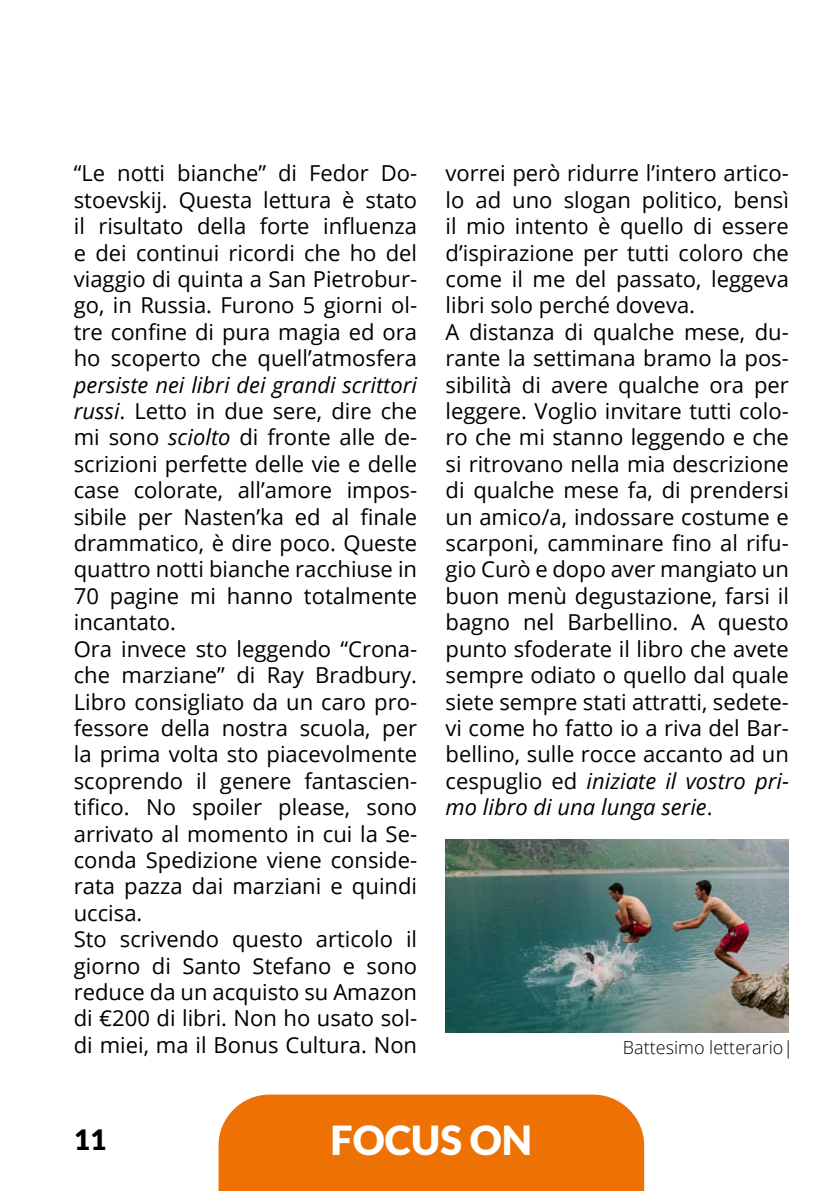
<style>
.page{position:relative;width:840px;height:1191px;background:#fff}
.page>*{position:absolute;margin:0;border:0;box-sizing:border-box;transform-origin:0 0}
.t1{font:900 40px "Lato";color:#fff}
.t2{font:900 28px "Lato";color:#000}
.t3{font:22px/26.4px "Open Sans";color:#000}
.t4{font:300 18px "Open Sans";color:#000}
.s1{font-style:italic}
</style>
<div class="page">
<div style="left:218px;top:1094px;width:425px;height:97px;background:#ed7203"></div>
<img style="left:445px;top:839px;width:343px;height:193px">
<p class="t3" style="left:74px;top:159px;width:345px;text-align:justify">“Le notti bianche” di Fedor Do&shy;stoevskij. Questa lettura è stato il risultato della forte influenza e dei continui ricordi che ho del viaggio di quinta a San Pietrobur&shy;go, in Russia. Furono 5 giorni ol&shy;tre confine di pura magia ed ora ho scoperto che quell’atmosfera</p>
<p class="t3" style="left:74px;top:371px;width:345px"><span class="s1">persiste nei libri dei grandi scrittori russi</span>. Letto in due sere, dire che mi sono <span class="s1">sciolto</span> di fronte alle de&shy;scrizioni perfette delle vie e delle case colorate, all’amore impos&shy;sibile per Nasten’ka ed al finale drammatico, è dire poco. Queste quattro notti bianche racchiuse in<br>70 pagine mi hanno totalmente incantato.<br>Ora invece sto leggendo “Crona&shy;che marziane” di Ray Bradbury.<br>Libro consigliato da un caro pro&shy;fessore della nostra scuola, per la prima volta sto piacevolmente scoprendo il genere fantascien&shy;tifico. No spoiler please, sono arrivato al momento in cui la Se&shy;conda Spedizione viene conside&shy;rata pazza dai marziani e quindi uccisa.<br>Sto scrivendo questo articolo il giorno di Santo Stefano e sono reduce da un acquisto su Amazon di €200 di libri. Non ho usato sol&shy;di miei, ma il Bonus Cultura. Non</p>
<p class="t3" style="left:445px;top:159px;width:345px">vorrei però ridurre l’intero artico&shy;lo ad uno slogan politico, bensì il mio intento è quello di essere d’ispirazione per tutti coloro che come il me del passato, leggeva libri solo perché doveva.<br>A distanza di qualche mese, du&shy;rante la settimana bramo la pos&shy;sibilità di avere qualche ora per leggere. Voglio invitare tutti colo&shy;ro che mi stanno leggendo e che si ritrovano nella mia descrizione di qualche mese fa, di prendersi un amico/a, indossare costume e scarponi, camminare fino al rifu&shy;gio Curò e dopo aver mangiato un buon menù degustazione, farsi il bagno nel Barbellino. A questo punto sfoderate il libro che avete sempre odiato o quello dal quale siete sempre stati attratti, sedete&shy;vi come ho fatto io a riva del Bar&shy;bellino, sulle rocce accanto ad un cespuglio ed <span class="s1">iniziate il vostro pri&shy;mo libro di una lunga serie</span>.</p>
<p class="t4" style="left:622px;top:1035px;width:172px">Battesimo letterario|</p>
<p class="t2" style="left:74px;top:1123px;width:34px">11</p>
<h1 class="t1" style="left:330px;top:1116px;width:203px">FOCUS ON</h1>
</div>
